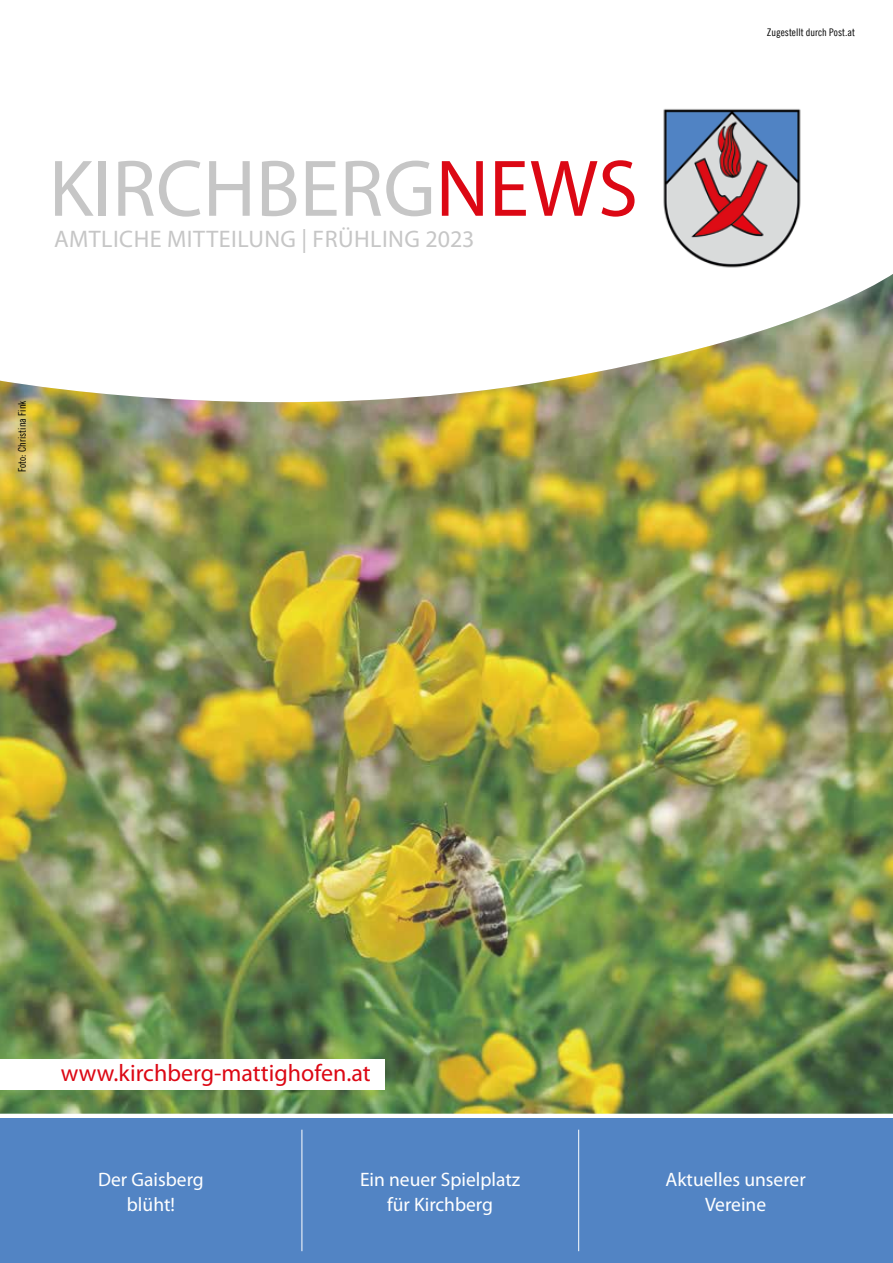
<style>
.page{position:relative;width:893px;height:1263px;background:#fff}
.page>*{position:absolute;margin:0;border:0;box-sizing:border-box;transform-origin:0 0}
.t1{font:81px "Myriad Pro";color:#c6c6c6}
.t2{font:24px "Myriad Pro";letter-spacing:.02em;color:#c6c6c6}
.t3{font:24px "Myriad Pro";color:#dc0814}
.t4{font:19.5px/25.5px "Myriad Pro";color:#fff;text-align:center}
.t5{font:10.5px "Trade Gothic LT Com Cn 18";color:#000}
.s1{color:#dc0814}
</style>
<div class="page">
<img style="left:0;top:274px;width:893px;height:840px">
<div style="left:0;top:1118px;width:893px;height:145px;background:#5284c4"></div>
<hr style="left:302px;top:1130px;width:1px;height:121px;background:#fff">
<hr style="left:578px;top:1130px;width:1px;height:121px;background:#fff">
<div style="left:0;top:1059px;width:385px;height:30px;background:#fff"></div>
<img style="left:608px;top:108px;width:248px;height:168px">
<h1 class="t1" style="left:49px;top:139px;width:591px">KIRCHBERG<span class="s1">NEWS</span></h1>
<p class="t2" style="left:54px;top:224px;width:422px">AMTLICHE MITTEILUNG | FRÜHLING 2023</p>
<p class="t5" style="left:16px;top:472px;width:73px;rotate:-90deg">Foto: Christina Fink</p>
<p class="t5" style="left:767px;top:26px;width:90px">Zugestellt durch Post.at</p>
<p class="t3" style="left:61px;top:1058px;width:312px">www.kirchberg-mattighofen.at</p>
<p class="t4" style="left:98px;top:1166px;width:107px">Der Gaisberg blüht!</p>
<p class="t4" style="left:360px;top:1166px;width:162px">Ein neuer Spielplatz für Kirchberg</p>
<p class="t4" style="left:665px;top:1166px;width:142px">Aktuelles unserer<br>Vereine</p>
</div>
